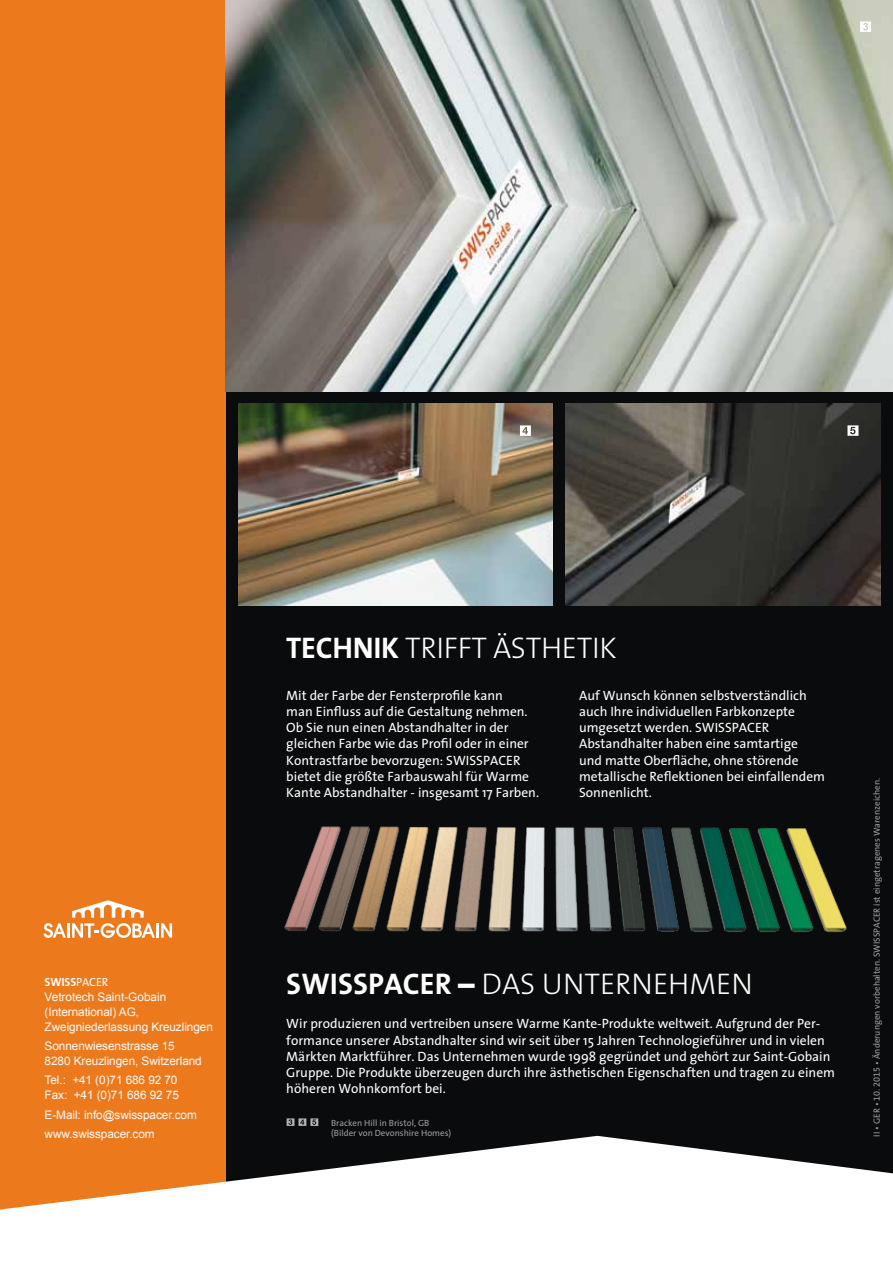
<style>
.page{position:relative;width:893px;height:1263px;background:#fff}
.page>*{position:absolute;margin:0;border:0;box-sizing:border-box;transform-origin:0 0}
.t1{font:300 30px "The Sans";letter-spacing:-.005em;color:#fff}
.t2{font:13.5px/16.2px "The Sans";color:#fff}
.t3{font:11.7px/15px "Arial";letter-spacing:-.005em;color:#fff}
.t4{font:700 11.7px "The Sans";letter-spacing:-.01em;color:#fff}
.t5{font:9px/10.8px "The Sans";color:#9c9e9f}
.s1{font-weight:400}
.s2{font-weight:700}
.s3{font-family:"Arial";font-weight:700}
.s4{font-stretch:expanded}
</style>
<div class="page">
<div style="left:225px;top:391px;width:668px;height:872px;background:#0a0b0c"></div>
<div style="left:0;top:0;width:225px;height:1263px;background:#ed791d"></div>
<svg style="left:0;top:1136px;width:893px;height:127px;fill:#fff"></svg>
<img style="left:238px;top:404px;width:315px;height:201px">
<img style="left:566px;top:404px;width:314px;height:201px">
<svg style="left:520px;top:425px;width:11px;height:11px"></svg>
<svg style="left:847px;top:425px;width:11px;height:11px"></svg>
<img style="left:284px;top:826px;width:563px;height:106px">
<svg style="left:287px;top:1118px;width:31px;height:8px"></svg>
<img style="left:225px;top:0;width:668px;height:391px">
<svg style="left:860px;top:21px;width:11px;height:11px"></svg>
<hr style="left:156px;top:923px;width:3px;height:15px;background:#fff">
<svg style="left:161px;top:923px;width:11px;height:15px"></svg>
<hr style="left:67px;top:923px;width:3px;height:15px;background:#fff">
<svg style="left:44px;top:923px;width:22px;height:15px"></svg>
<svg style="left:72px;top:900px;width:83px;height:38px"></svg>
<p class="t4" style="left:45px;top:972px;width:65px">SWISS<span class="s1">PACER</span></p>
<p class="t3" style="left:45px;top:989px;width:170px">Vetrotech Saint-Gobain (International) AG,<br>Zweigniederlassung Kreuzlingen</p>
<p class="t3" style="left:45px;top:1038px;width:159px">Sonnenwiesenstrasse 15<br>8280 Kreuzlingen, Switzerland</p>
<p class="t3" style="left:45px;top:1073px;width:136px">Tel.: +41 (0)71 686 92 70<br>Fax: +41 (0)71 686 92 75</p>
<p class="t3" style="left:45px;top:1105px;width:154px;line-height:19.2px">E-Mail: info@swisspacer.com www.swisspacer.com</p>
<h1 class="t1" style="left:286px;top:623px;width:332px"><span class="s2">TECHNIK</span> TRIFFT ÄSTHETIK</h1>
<p class="t2" style="left:286px;top:687px;width:254px">Mit der Farbe der Fensterprofile kann<br>man Einfluss auf die Gestaltung nehmen.<br>Ob Sie nun einen Abstandhalter in der gleichen Farbe wie das Profil oder in einer Kontrastfarbe bevorzugen: SWISSPACER bietet die größte Farbauswahl für Warme Kante Abstandhalter - insgesamt 17 Farben.</p>
<p class="t2" style="left:579px;top:687px;width:248px">Auf Wunsch können selbstverständlich auch Ihre individuellen Farbkonzepte umgesetzt werden. SWISSPACER Abstandhalter haben eine samtartige<br>und matte Oberfläche, ohne störende metallische Reflektionen bei einfallendem Sonnenlicht.</p>
<h1 class="t1" style="left:286px;top:959px;width:468px"><span class="s2">SWISSPACER</span> <span class="s3">–</span> DAS UNTERNEHMEN</h1>
<p class="t2" style="left:286px;top:1015px;width:550px">Wir produzieren und vertreiben unsere Warme Kante-Produkte weltweit. Aufgrund der Per&shy;formance unserer Abstandhalter sind wir seit über 15 Jahren Technologieführer und in vielen Märkten Marktführer. Das Unternehmen wurde 1998 gegründet und gehört zur Saint-Gobain Gruppe. Die Produkte überzeugen durch ihre ästhetischen Eigenschaften und tragen zu einem höheren Wohnkomfort bei.</p>
<p class="t5" style="left:331px;top:1117px;width:122px">Bracken Hill in Bristol, GB (Bilder von Devonshire Homes)</p>
<p class="t5" style="left:871px;top:1136px;width:360px;rotate:-90deg">II • GER • <span class="s4">10. 2015</span> • Änderungen vorbehalten. SWISSPACER ist eingetragenes Warenzeichen.</p>
</div>
